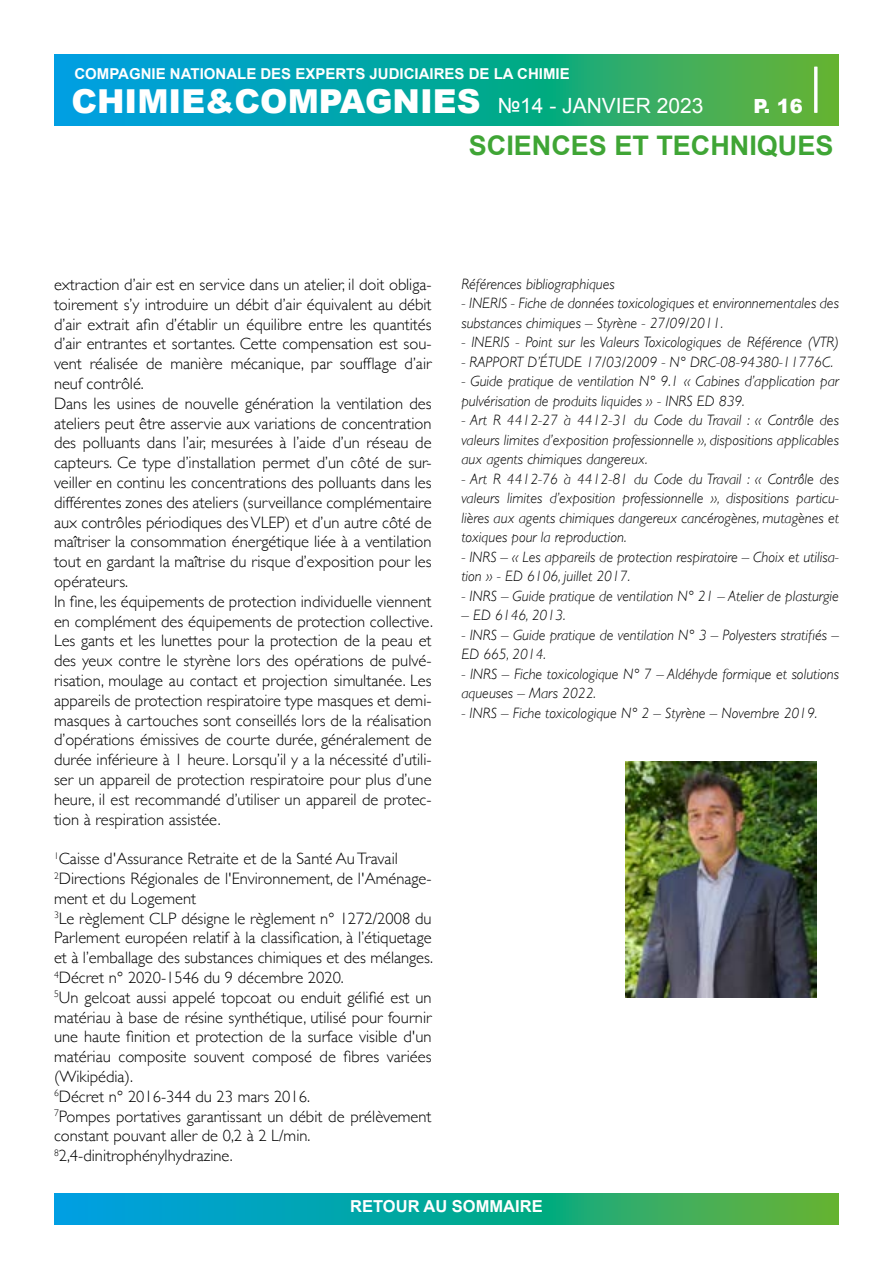
<style>
.page{position:relative;width:893px;height:1263px;background:#fff}
.page>*{position:absolute;margin:0;border:0;box-sizing:border-box;transform-origin:0 0}
.t1{font:900 33px "Arial";color:#fff}
.t2{font:700 27px "Arial";color:#3fa535}
.t3{font:900 19.5px "Arial";color:#fff}
.t4{font:300 16.5px/19.8px "Gill Sans";color:#000}
.t5{font:700 16.5px "Arial";color:#fff}
.t6{font:italic 300 15px/19.5px "Gill Sans";color:#000}
.t7{font:700 15px "Arial";color:#fff}
.s1{font-weight:400;font-size:21px}
</style>
<div class="page">
<svg style="left:54px;top:1193px;width:785px;height:32px;background:#17a892"></svg>
<svg style="left:54px;top:54px;width:785px;height:71px;background:#17a892"></svg>
<hr style="left:814px;top:67px;width:3px;height:46px;background:#fff">
<img style="left:626px;top:761px;width:191px;height:236px">
<p class="t7" style="left:74px;top:63px;width:497px">COMPAGNIE NATIONALE DES EXPERTS JUDICIAIRES DE LA CHIMIE</p>
<h1 class="t1" style="left:71px;top:77px;width:634px">CHIMIE&amp;COMPAGNIES <span class="s1">№14 - JANVIER 2023</span></h1>
<p class="t3" style="left:753px;top:92px;width:51px">P. 16</p>
<h2 class="t2" style="left:469px;top:128px;width:366px">SCIENCES ET TECHNIQUES</h2>
<p class="t4" style="left:54px;top:274px;width:380px">extraction d’air est en service dans un atelier, il doit obliga&shy;toirement s’y introduire un débit d’air équivalent au débit d’air extrait afin d’établir un équilibre entre les quantités d’air entrantes et sortantes. Cette compensation est sou&shy;vent réalisée de manière mécanique, par soufflage d’air neuf contrôlé.<br>Dans les usines de nouvelle génération la ventilation des ateliers peut être asservie aux variations de concentration des polluants dans l’air, mesurées à l’aide d’un réseau de capteurs. Ce type d’installation permet d’un côté de sur&shy;veiller en continu les concentrations des polluants dans les différentes zones des ateliers (surveillance complémentaire aux contrôles périodiques des VLEP) et d’un autre côté de maîtriser la consommation énergétique liée à a ventilation tout en gardant la maîtrise du risque d’exposition pour les opérateurs.<br>In fine, les équipements de protection individuelle viennent en complément des équipements de protection collective.<br>Les gants et les lunettes pour la protection de la peau et des yeux contre le styrène lors des opérations de pulvé&shy;risation, moulage au contact et projection simultanée. Les appareils de protection respiratoire type masques et demi&shy;masques à cartouches sont conseillés lors de la réalisation d’opérations émissives de courte durée, généralement de durée inférieure à 1 heure. Lorsqu’il y a la nécessité d’utili&shy;ser un appareil de protection respiratoire pour plus d’une heure, il est recommandé d’utiliser un appareil de protec&shy;tion à respiration assistée.</p>
<p class="t4" style="left:54px;top:848px;width:380px"><sup>1</sup>Caisse d'Assurance Retraite et de la Santé Au Travail <sup>2</sup>Directions Régionales de l'Environnement, de l'Aménage&shy;ment et du Logement<br><sup>3</sup>Le règlement CLP désigne le règlement n° 1272/2008 du Parlement européen relatif à la classification, à l’étiquetage et à l’emballage des substances chimiques et des mélanges.<br><sup>4</sup>Décret n° 2020-1546 du 9 décembre 2020.<br><sup>5</sup>Un gelcoat aussi appelé topcoat ou enduit gélifié est un matériau à base de résine synthétique, utilisé pour fournir une haute finition et protection de la surface visible d'un matériau composite souvent composé de fibres variées (Wikipédia).<br><sup>6</sup>Décret n° 2016-344 du 23 mars 2016.<br><sup>7</sup>Pompes portatives garantissant un débit de prélèvement constant pouvant aller de 0,2 à 2 L/min.<br><sup>8</sup>2,4-dinitrophénylhydrazine.</p>
<p class="t6" style="left:461px;top:274px;width:155px">Références bibliographiques</p>
<p class="t6" style="left:461px;top:294px;width:379px">- INERIS - Fiche de données toxicologiques et environnementales des substances chimiques – Styrène - 27/09/2011.</p>
<p class="t6" style="left:461px;top:333px;width:379px">- INERIS - Point sur les Valeurs Toxicologiques de Référence (VTR)</p>
<p class="t6" style="left:461px;top:352px;width:374px">- RAPPORT D’ÉTUDE 17/03/2009 - N° DRC-08-94380-11776C.</p>
<p class="t6" style="left:461px;top:372px;width:379px">- Guide pratique de ventilation N° 9.1 « Cabines d’application par pulvérisation de produits liquides » - INRS ED 839.</p>
<p class="t6" style="left:461px;top:411px;width:379px;text-align:justify">- Art R 4412-27 à 4412-31 du Code du Travail : « Contrôle des valeurs limites d’exposition professionnelle », dispositions applicables aux agents chimiques dangereux.</p>
<p class="t6" style="left:461px;top:469px;width:379px;text-align:justify">- Art R 4412-76 à 4412-81 du Code du Travail : « Contrôle des valeurs limites d’exposition professionnelle », dispositions particu&shy;lières aux agents chimiques dangereux cancérogènes, mutagènes et toxiques pour la reproduction.</p>
<p class="t6" style="left:461px;top:547px;width:379px">- INRS – « Les appareils de protection respiratoire – Choix et utilisa&shy;tion » - ED 6106, juillet 2017.</p>
<p class="t6" style="left:461px;top:586px;width:379px">- INRS – Guide pratique de ventilation N° 21 – Atelier de plasturgie</p>
<p class="t6" style="left:461px;top:606px;width:106px">– ED 6146, 2013.</p>
<p class="t6" style="left:461px;top:625px;width:379px">- INRS – Guide pratique de ventilation N° 3 – Polyesters stratifiés –<br>ED 665, 2014.</p>
<p class="t6" style="left:461px;top:664px;width:379px">- INRS – Fiche toxicologique N° 7 – Aldéhyde formique et solutions aqueuses – Mars 2022.</p>
<p class="t6" style="left:461px;top:703px;width:358px">- INRS – Fiche toxicologique N° 2 – Styrène – Novembre 2019.</p>
<p class="t5" style="left:350px;top:1195px;width:194px">RETOUR AU SOMMAIRE</p>
</div>
